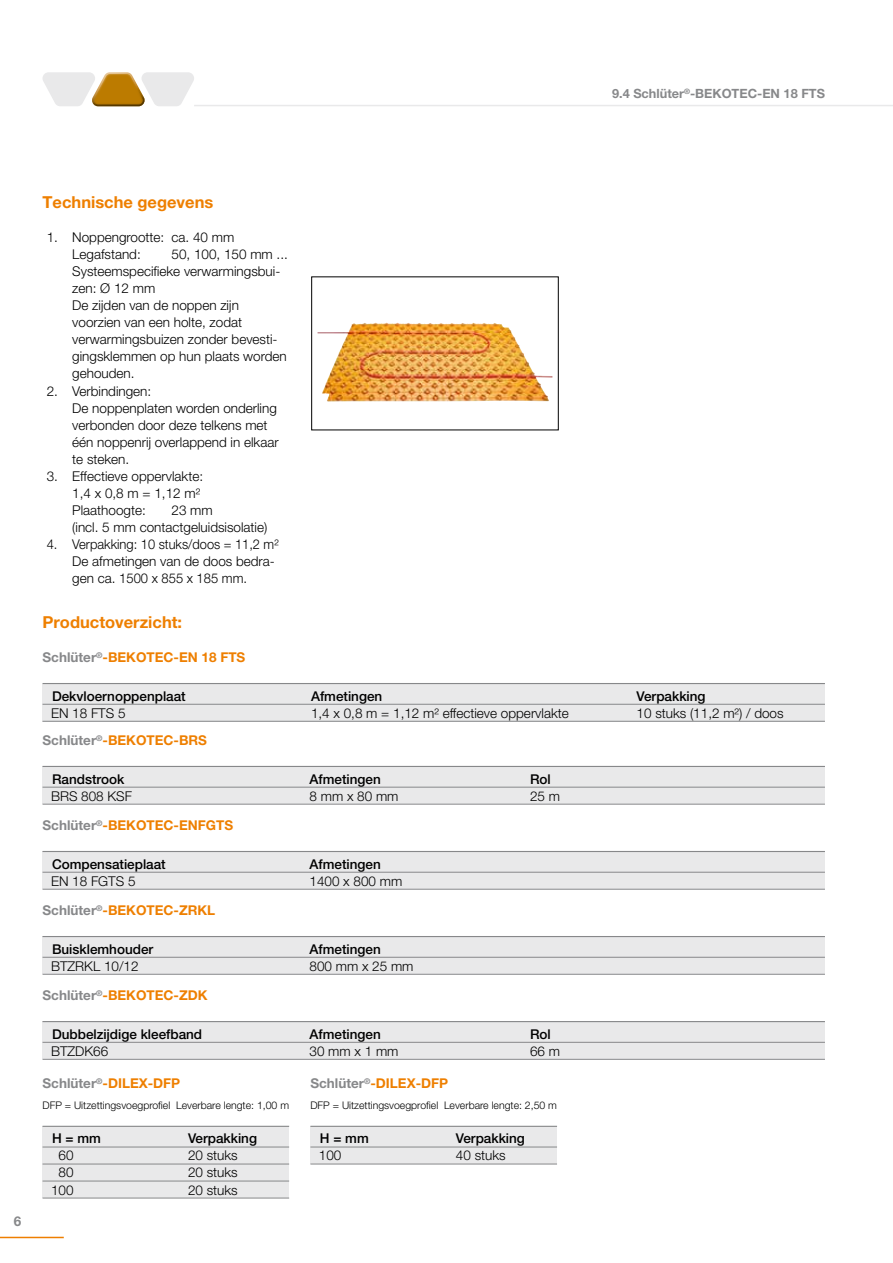
<style>
.page{position:relative;width:893px;height:1263px;background:#fff}
.page>*{position:absolute;margin:0;border:0;box-sizing:border-box;transform-origin:0 0}
.t1{font:700 16.5px "Helvetica Neue LT Pro";color:#ee7f00}
.t2{font:300 13.5px/17px "Helvetica Neue LT Pro";color:#000}
.t3{font:500 13.5px "Helvetica Neue LT Pro";color:#000}
.t4{font:700 13.5px "Helvetica Neue LT Pro";color:#ee7f00}
.t5{font:300 13.5px/17px "Helvetica Neue LT Pro";color:#000;scale:.96 1}
.t6{font:700 13.5px "Helvetica Neue LT Pro";color:#87888a}
.t7{font:700 12.75px "Helvetica Neue LT Pro";color:#87888a}
.t8{font:300 10.5px "Helvetica Neue LT Pro";color:#000}
.s1{color:#87888a}
</style>
<div class="page">
<hr style="left:194px;top:105px;width:699px;height:1px;background:#e9e9ea">
<svg style="left:43px;top:72px;width:151px;height:34px"></svg>
<hr style="left:0;top:1237px;width:64px;height:1px;background:#ee7f00">
<div style="left:43px;top:852px;width:782px;height:37px;background:#e9e9ea"></div>
<div style="left:43px;top:685px;width:782px;height:37px;background:#e9e9ea"></div>
<div style="left:43px;top:767px;width:782px;height:37px;background:#e9e9ea"></div>
<hr style="left:43px;top:683px;width:782px;height:1px;background:#87888a">
<hr style="left:43px;top:704px;width:782px;height:1px;background:#87888a">
<hr style="left:43px;top:721px;width:782px;height:1px;background:#87888a">
<hr style="left:43px;top:766px;width:782px;height:1px;background:#87888a">
<hr style="left:43px;top:787px;width:782px;height:1px;background:#87888a">
<hr style="left:43px;top:804px;width:782px;height:1px;background:#87888a">
<div style="left:43px;top:1126px;width:246px;height:72px;background:#e9e9ea"></div>
<hr style="left:43px;top:1126px;width:246px;height:1px;background:#87888a">
<hr style="left:43px;top:1147px;width:246px;height:1px;background:#87888a">
<hr style="left:43px;top:1164px;width:246px;height:1px;background:#87888a">
<hr style="left:43px;top:1181px;width:246px;height:1px;background:#87888a">
<hr style="left:43px;top:1198px;width:246px;height:1px;background:#87888a">
<div style="left:310px;top:1126px;width:247px;height:38px;background:#e9e9ea"></div>
<hr style="left:310px;top:1126px;width:247px;height:1px;background:#87888a">
<hr style="left:310px;top:1147px;width:247px;height:1px;background:#87888a">
<hr style="left:310px;top:1164px;width:247px;height:1px;background:#87888a">
<hr style="left:43px;top:851px;width:782px;height:1px;background:#87888a">
<hr style="left:43px;top:872px;width:782px;height:1px;background:#87888a">
<hr style="left:43px;top:889px;width:782px;height:1px;background:#87888a">
<div style="left:43px;top:937px;width:782px;height:37px;background:#e9e9ea"></div>
<hr style="left:43px;top:936px;width:782px;height:1px;background:#87888a">
<hr style="left:43px;top:957px;width:782px;height:1px;background:#87888a">
<hr style="left:43px;top:974px;width:782px;height:1px;background:#87888a">
<div style="left:43px;top:1022px;width:782px;height:37px;background:#e9e9ea"></div>
<hr style="left:43px;top:1021px;width:782px;height:1px;background:#87888a">
<hr style="left:43px;top:1042px;width:782px;height:1px;background:#87888a">
<hr style="left:43px;top:1059px;width:782px;height:1px;background:#87888a">
<img style="left:317px;top:322px;width:236px;height:80px">
<img style="left:318px;top:323px;width:57px;height:45px">
<p class="t7" style="left:612px;top:86px;width:214px">9.4 Schlüter<sup>®</sup>-BEKOTEC-EN 18 FTS</p>
<p class="t6" style="left:14px;top:1213px;width:9px">6</p>
<p class="t1" style="left:43px;top:192px;width:172px">Technische gegevens</p>
<p class="t2" style="left:72px;top:229px;width:164px;text-indent:-26px">1. Noppengrootte: ca. 40 mm<br>Legafstand:</p>
<p class="t2" style="left:72px;top:246px;width:217px;text-indent:99px">50, 100, 150 mm ...<br>Systeemspecifieke verwarmingsbui&shy;zen: Ø 12 mm<br>De zijden van de noppen zijn voorzien van een holte, zodat verwarmingsbuizen zonder bevesti&shy;gingsklemmen op hun plaats worden gehouden.</p>
<p class="t2" style="left:72px;top:382px;width:208px;text-indent:-26px">2. Verbindingen:<br>De noppenplaten worden onderling verbonden door deze telkens met één noppenrij overlappend in elkaar te steken.</p>
<p class="t2" style="left:72px;top:467px;width:132px;text-indent:-26px">3. Effectieve oppervlakte:<br>1,4 x 0,8 m = 1,12 m²<br>Plaathoogte:</p>
<p class="t2" style="left:72px;top:501px;width:197px;text-indent:99px">23 mm<br>(incl. 5 mm contactgeluidsisolatie)</p>
<p class="t5" style="left:72px;top:535px;width:216px;text-indent:-26px">4. Verpakking: 10 stuks/doos = 11,2 m²<br>De afmetingen van de doos bedra&shy;gen ca. 1500 x 855 x 185 mm.</p>
<p class="t1" style="left:43px;top:612px;width:141px">Productoverzicht:</p>
<p class="t4" style="left:43px;top:649px;width:204px"><span class="s1">Schlüter</span><sup>®</sup>-BEKOTEC-EN 18 FTS</p>
<p class="t3" style="left:52px;top:688px;width:135px">Dekvloernoppenplaat</p>
<p class="t3" style="left:311px;top:688px;width:73px">Afmetingen</p>
<p class="t3" style="left:637px;top:688px;width:71px">Verpakking</p>
<p class="t2" style="left:51px;top:704px;width:76px">EN 18 FTS 5</p>
<p class="t2" style="left:311px;top:704px;width:259px">1,4 x 0,8 m = 1,12 m² effectieve oppervlakte</p>
<p class="t2" style="left:637px;top:704px;width:149px">10 stuks (11,2 m²) / doos</p>
<p class="t4" style="left:43px;top:732px;width:166px"><span class="s1">Schlüter</span><sup>®</sup>-BEKOTEC-BRS</p>
<p class="t3" style="left:52px;top:771px;width:74px">Randstrook</p>
<p class="t3" style="left:310px;top:771px;width:73px">Afmetingen</p>
<p class="t3" style="left:530px;top:771px;width:22px">Rol</p>
<p class="t2" style="left:51px;top:787px;width:83px">BRS 808 KSF</p>
<p class="t2" style="left:310px;top:787px;width:91px">8 mm x 80 mm</p>
<p class="t2" style="left:530px;top:787px;width:32px">25 m</p>
<p class="t4" style="left:43px;top:817px;width:192px"><span class="s1">Schlüter</span><sup>®</sup>-BEKOTEC-ENFGTS</p>
<p class="t3" style="left:52px;top:856px;width:115px">Compensatieplaat</p>
<p class="t3" style="left:310px;top:856px;width:73px">Afmetingen</p>
<p class="t2" style="left:51px;top:872px;width:86px">EN 18 FGTS 5</p>
<p class="t2" style="left:310px;top:872px;width:94px">1400 x 800 mm</p>
<p class="t4" style="left:43px;top:902px;width:174px"><span class="s1">Schlüter</span><sup>®</sup>-BEKOTEC-ZRKL</p>
<p class="t3" style="left:52px;top:941px;width:103px">Buisklemhouder</p>
<p class="t3" style="left:310px;top:941px;width:73px">Afmetingen</p>
<p class="t2" style="left:51px;top:957px;width:89px">BTZRKL 10/12</p>
<p class="t2" style="left:310px;top:957px;width:106px">800 mm x 25 mm</p>
<p class="t4" style="left:43px;top:987px;width:167px"><span class="s1">Schlüter</span><sup>®</sup>-BEKOTEC-ZDK</p>
<p class="t3" style="left:52px;top:1026px;width:152px">Dubbelzijdige kleefband</p>
<p class="t3" style="left:310px;top:1026px;width:73px">Afmetingen</p>
<p class="t3" style="left:530px;top:1026px;width:22px">Rol</p>
<p class="t2" style="left:51px;top:1042px;width:59px">BTZDK66</p>
<p class="t2" style="left:310px;top:1042px;width:91px">30 mm x 1 mm</p>
<p class="t2" style="left:530px;top:1042px;width:32px">66 m</p>
<p class="t4" style="left:43px;top:1075px;width:139px"><span class="s1">Schlüter</span><sup>®</sup>-DILEX-DFP</p>
<p class="t8" style="left:43px;top:1099px;width:248px">DFP = Uitzettingsvoegprofiel Leverbare lengte: 1,00 m</p>
<p class="t3" style="left:52px;top:1130px;width:50px">H = mm</p>
<p class="t3" style="left:188px;top:1130px;width:71px">Verpakking</p>
<p class="t2" style="left:59px;top:1147px;width:17px">60</p>
<p class="t2" style="left:188px;top:1147px;width:51px">20 stuks</p>
<p class="t2" style="left:59px;top:1164px;width:17px">80</p>
<p class="t2" style="left:188px;top:1164px;width:51px">20 stuks</p>
<p class="t2" style="left:51px;top:1181px;width:24px">100</p>
<p class="t2" style="left:188px;top:1181px;width:51px">20 stuks</p>
<p class="t4" style="left:310px;top:1075px;width:139px"><span class="s1">Schlüter</span><sup>®</sup>-DILEX-DFP</p>
<p class="t8" style="left:310px;top:1099px;width:248px">DFP = Uitzettingsvoegprofiel Leverbare lengte: 2,50 m</p>
<p class="t3" style="left:320px;top:1130px;width:50px">H = mm</p>
<p class="t3" style="left:456px;top:1130px;width:71px">Verpakking</p>
<p class="t2" style="left:319px;top:1147px;width:24px">100</p>
<p class="t2" style="left:456px;top:1147px;width:51px">40 stuks</p>
</div>
